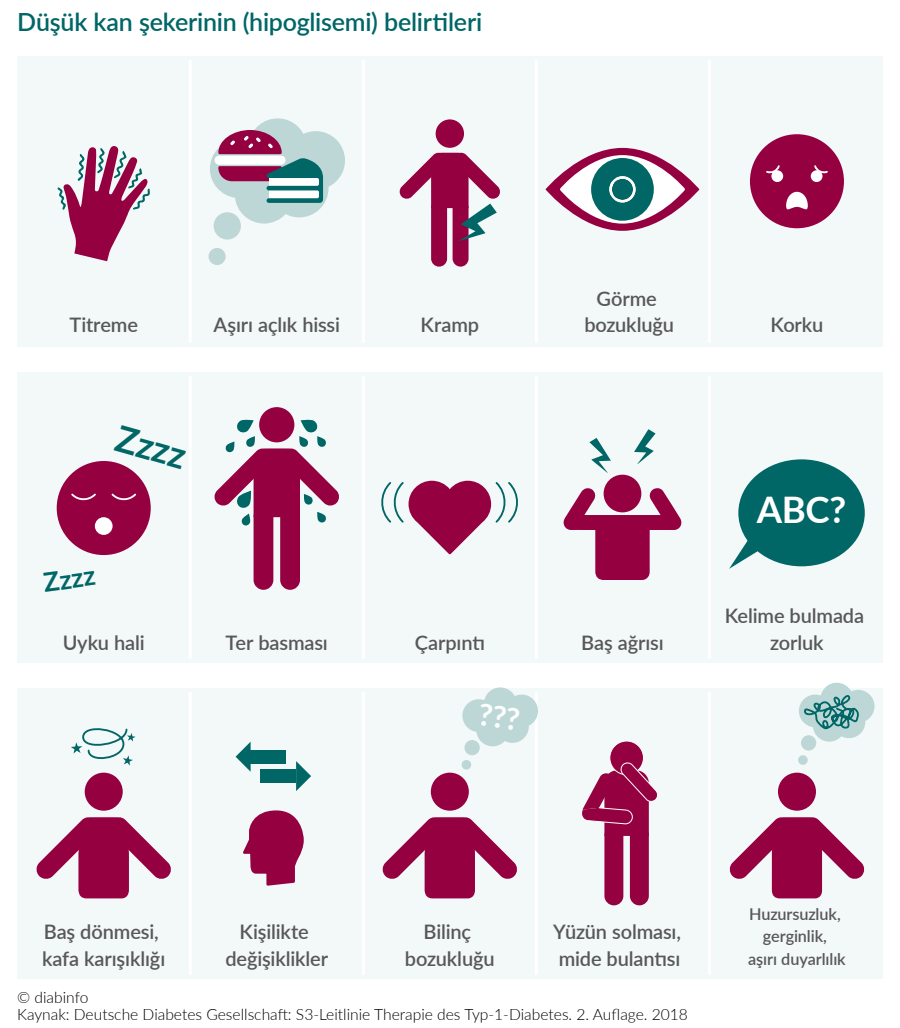
<style>
.page{position:relative;width:900px;height:1028px;background:#fff}
.page>*{position:absolute;margin:0;border:0;box-sizing:border-box;transform-origin:0 0}
.t1{font:700 36.56px "Lato";color:#fff}
.t2{font:700 36.56px "Lato";color:#066}
.t3{font:700 26.56px "Lato";color:#066}
.t4{font:600 25px "Lato";letter-spacing:-.01em;color:#066}
.t5{font:600 20px/26.2px "Lato";letter-spacing:-.005em;color:#58585a;text-align:center}
.t6{font:600 16.25px/22.5px "Lato";letter-spacing:-.005em;color:#58585a;text-align:center}
.t7{font:300 15.62px/16.8px "Lato";color:#000}
</style>
<div class="page">
<div style="left:17px;top:56px;width:865px;height:291px;background:#f3f8f8"></div>
<div style="left:17px;top:372px;width:865px;height:291px;background:#f3f8f8"></div>
<div style="left:17px;top:688px;width:865px;height:291px;background:#f3f8f8"></div>
<hr style="left:189px;top:60px;width:3px;height:283px;background:#fff">
<hr style="left:362px;top:60px;width:3px;height:283px;background:#fff">
<hr style="left:535px;top:60px;width:3px;height:283px;background:#fff">
<hr style="left:708px;top:60px;width:3px;height:283px;background:#fff">
<hr style="left:189px;top:376px;width:3px;height:283px;background:#fff">
<hr style="left:362px;top:376px;width:3px;height:283px;background:#fff">
<hr style="left:535px;top:376px;width:3px;height:283px;background:#fff">
<hr style="left:708px;top:376px;width:3px;height:283px;background:#fff">
<hr style="left:189px;top:692px;width:3px;height:283px;background:#fff">
<hr style="left:362px;top:692px;width:3px;height:283px;background:#fff">
<hr style="left:535px;top:692px;width:3px;height:283px;background:#fff">
<hr style="left:708px;top:692px;width:3px;height:283px;background:#fff">
<div style="left:259px;top:407px;width:35px;height:35px;background:#950041;border-radius:50%"></div>
<div style="left:254px;top:507px;width:19px;height:83px;background:#950041;border-radius:10px"></div>
<div style="left:280px;top:507px;width:20px;height:83px;background:#950041;border-radius:10px"></div>
<svg style="left:214px;top:419px;width:125px;height:107px"></svg>
<div style="left:214px;top:212px;width:27px;height:27px;background:#bdd7d7;border-radius:50%"></div>
<div style="left:209px;top:248px;width:17px;height:17px;background:#bdd7d7;border-radius:50%"></div>
<svg style="left:210px;top:118px;width:135px;height:105px"></svg>
<div style="left:801px;top:735px;width:15px;height:15px;background:#bdd7d7;border-radius:50%"></div>
<div style="left:798px;top:755px;width:10px;height:10px;background:#bdd7d7;border-radius:50%"></div>
<svg style="left:563px;top:487px;width:119px;height:93px"></svg>
<div style="left:85px;top:772px;width:38px;height:38px;background:#950041;border-radius:50%"></div>
<svg style="left:36px;top:817px;width:135px;height:81px"></svg>
<div style="left:778px;top:772px;width:38px;height:38px;background:#950041;border-radius:50%"></div>
<svg style="left:729px;top:817px;width:136px;height:81px"></svg>
<div style="left:604px;top:475px;width:37px;height:37px;background:#950041;border-radius:50%"></div>
<svg style="left:634px;top:429px;width:22px;height:35px"></svg>
<svg style="left:589px;top:438px;width:22px;height:35px"></svg>
<svg style="left:57px;top:146px;width:93px;height:115px"></svg>
<div style="left:436px;top:119px;width:28px;height:29px;background:#950041;border-radius:50%"></div>
<div style="left:431px;top:200px;width:16px;height:67px;background:#950041;border-radius:8px"></div>
<div style="left:453px;top:200px;width:16px;height:67px;background:#950041;border-radius:8px"></div>
<svg style="left:399px;top:152px;width:101px;height:89px"></svg>
<svg style="left:71px;top:728px;width:65px;height:37px"></svg>
<div style="left:738px;top:459px;width:127px;height:107px;background:#066;border-radius:50%"></div>
<svg style="left:729px;top:534px;width:36px;height:35px"></svg>
<svg style="left:381px;top:480px;width:137px;height:74px"></svg>
<div style="left:57px;top:461px;width:94px;height:94px;background:#950041;border-radius:50%"></div>
<svg style="left:71px;top:493px;width:25px;height:8px"></svg>
<svg style="left:111px;top:493px;width:26px;height:8px"></svg>
<div style="left:95px;top:517px;width:18px;height:18px;background:#fff;border-radius:50%"></div>
<div style="left:750px;top:134px;width:94px;height:94px;background:#950041;border-radius:50%"></div>
<svg style="left:766px;top:165px;width:14px;height:8px"></svg>
<div style="left:771px;top:170px;width:12px;height:12px;background:#fff;border-radius:50%"></div>
<svg style="left:814px;top:165px;width:14px;height:8px"></svg>
<div style="left:811px;top:170px;width:12px;height:12px;background:#fff;border-radius:50%"></div>
<svg style="left:786px;top:192px;width:22px;height:18px"></svg>
<svg style="left:546px;top:148px;width:153px;height:83px;fill:#950041"></svg>
<svg style="left:561px;top:156px;width:123px;height:66px;fill:#fff"></svg>
<div style="left:560px;top:155px;width:125px;height:69px;border:2px solid #fff;border-radius:50%"></div>
<div style="left:591px;top:158px;width:63px;height:63px;background:#066;border-radius:50%"></div>
<svg style="left:609px;top:176px;width:27px;height:27px"></svg>
<svg style="left:799px;top:682px;width:76px;height:59px"></svg>
<div style="left:464px;top:740px;width:16px;height:15px;background:#bdd7d7;border-radius:50%"></div>
<div style="left:462px;top:760px;width:9px;height:9px;background:#bdd7d7;border-radius:50%"></div>
<div style="left:431px;top:772px;width:38px;height:38px;background:#950041;border-radius:50%"></div>
<svg style="left:382px;top:817px;width:135px;height:81px"></svg>
<div style="left:604px;top:826px;width:19px;height:79px;background:#950041;border-radius:9px"></div>
<div style="left:630px;top:826px;width:19px;height:79px;background:#950041;border-radius:9px"></div>
<div style="left:610px;top:741px;width:33px;height:33px;background:#950041;border-radius:50%"></div>
<div style="left:609px;top:740px;width:35px;height:35px;border:1px solid #fff;border-radius:50%"></div>
<svg style="left:582px;top:761px;width:75px;height:75px"></svg>
<svg style="left:243px;top:810px;width:61px;height:76px"></svg>
<div style="left:261px;top:769px;width:35px;height:13px;background:#066"></div>
<svg style="left:296px;top:761px;width:15px;height:30px"></svg>
<div style="left:251px;top:750px;width:35px;height:13px;background:#066"></div>
<svg style="left:236px;top:741px;width:15px;height:30px"></svg>
<svg style="left:462px;top:687px;width:76px;height:59px"></svg>
<p class="t4" style="left:17px;top:3px;width:467px">Düşük kan şekerinin (hipoglisemi) belirtileri</p>
<p class="t5" style="left:69px;top:311px;width:70px">Titreme</p>
<p class="t5" style="left:214px;top:311px;width:128px">Aşırı açlık hissi</p>
<h1 class="t2" style="left:124px;top:411px;width:73px;rotate:16deg">Zzzz</h1>
<h2 class="t3" style="left:41px;top:563px;width:54px;rotate:-8deg">Zzzz</h2>
<p class="t5" style="left:63px;top:628px;width:84px">Uyku hali</p>
<p class="t5" style="left:226px;top:628px;width:104px">Ter basması</p>
<p class="t5" style="left:420px;top:311px;width:60px">Kramp</p>
<p class="t5" style="left:415px;top:628px;width:72px">Çarpıntı</p>
<p class="t5" style="left:584px;top:284px;width:91px">Görme bozukluğu</p>
<p class="t5" style="left:771px;top:311px;width:54px">Korku</p>
<p class="t5" style="left:581px;top:628px;width:84px">Baş ağrısı</p>
<h1 class="t1" style="left:757px;top:482px;width:91px">ABC?</h1>
<p class="t5" style="left:725px;top:602px;width:141px">Kelime bulmada zorluk</p>
<p class="t5" style="left:42px;top:918px;width:125px;text-align:left">Baş dönmesi, kafa karışıklığı</p>
<p class="t5" style="left:405px;top:918px;width:91px">Bilinç bozukluğu</p>
<p class="t5" style="left:225px;top:918px;width:104px">Kişilikte değişiklikler</p>
<p class="t5" style="left:553px;top:918px;width:129px;text-align:left">Yüzün solması, mide bulantısı</p>
<p class="t7" style="left:17px;top:988px;width:672px">© diabinfo<br>Kaynak: Deutsche Diabetes Gesellschaft: S3-Leitlinie Therapie des Typ-1-Diabetes. 2. Auflage. 2018</p>
<p class="t6" style="left:748px;top:901px;width:99px">Huzursuzluk, gerginlik,<br>aşırı duyarlılık</p>
</div>
